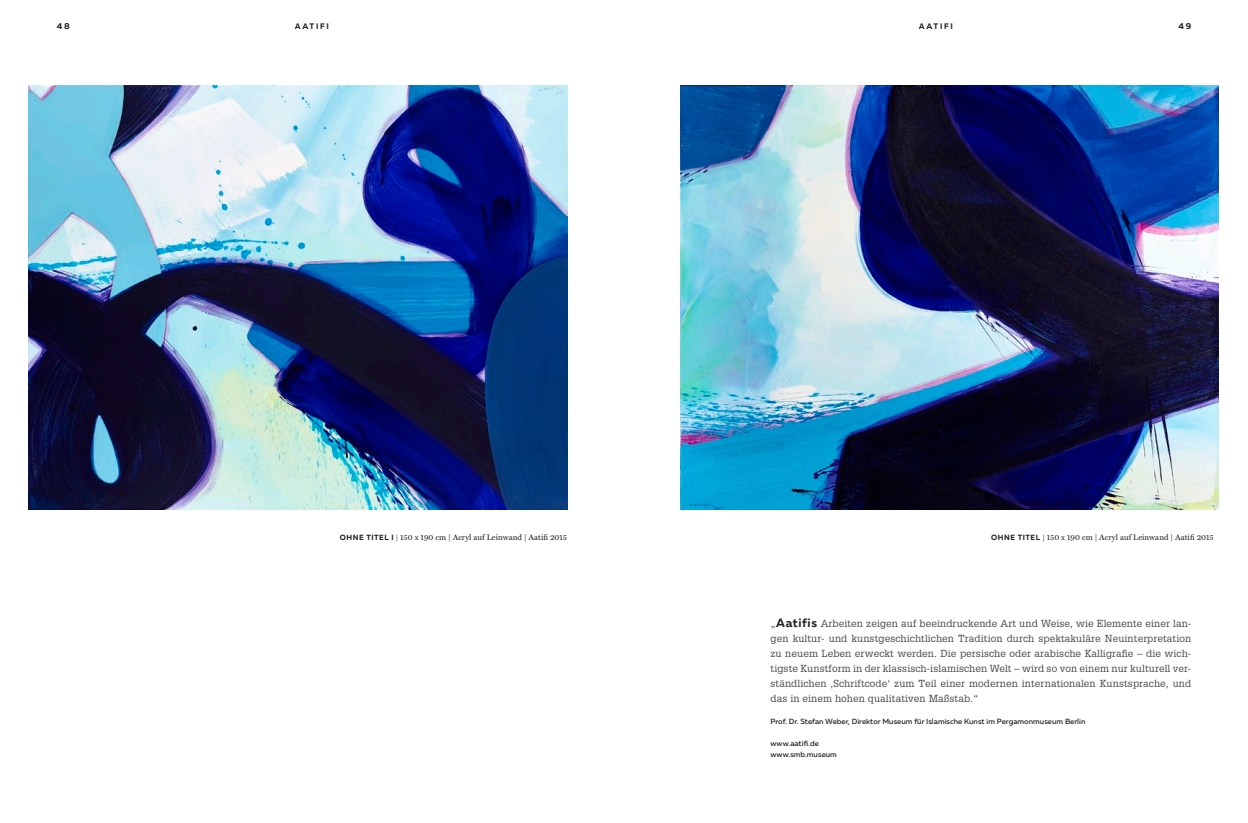
<style>
.page{position:relative;width:1248px;height:823px;background:#fff}
.page>*{position:absolute;margin:0;border:0;box-sizing:border-box;transform-origin:0 0}
.t1{font:10px/15px "Glypha LT Std";letter-spacing:.01em;color:#4c4746;text-align:justify}
.t2{font:700 8.6px "Muller";color:#231f20}
.t3{font:8px "Miller Text";letter-spacing:.005em;color:#231f20}
.t4{font:700 8px "Muller";letter-spacing:.21em;color:#231f20}
.t5{font:500 7.5px "Muller";letter-spacing:.005em;color:#231f20}
.s1{font-family:"Muller";font-weight:700;font-size:7.5px}
.s2{font-size:7.5px}
.s3{font-family:"Muller";font-weight:700;font-size:12px;color:#231f20}
</style>
<div class="page">
<img style="left:28px;top:85px;width:539px;height:424px">
<img style="left:680px;top:85px;width:538px;height:424px">
<p class="t2" style="left:57px;top:21px;width:15px">48</p>
<p class="t4" style="left:295px;top:21px;width:36px">AATIFI</p>
<p class="t4" style="left:918px;top:21px;width:36px">AATIFI</p>
<p class="t2" style="left:1178px;top:21px;width:14px">49</p>
<p class="t3" style="left:340px;top:532px;width:229px"><span class="s1">OHNE TITEL I</span> <span class="s2">|</span> 150 x 190 cm | Acryl auf Leinwand | Aatifi 2015</p>
<p class="t3" style="left:991px;top:532px;width:224px"><span class="s1">OHNE TITEL</span> <span class="s2">|</span> 150 x 190 cm | Acryl auf Leinwand | Aatifi 2015</p>
<p class="t1" style="left:770px;top:615px;width:422px">„<span class="s3">Aatifis</span> Arbeiten zeigen auf beeindruckende Art und Weise, wie Elemente einer lan&shy;gen kultur- und kunstgeschichtlichen Tradition durch spektakuläre Neuinterpretation zu neuem Leben erweckt werden. Die persische oder arabische Kalligrafie – die wich&shy;tigste Kunstform in der klassisch-islamischen Welt – wird so von einem nur kulturell ver&shy;ständlichen ,Schriftcode‘ zum Teil einer modernen internationalen Kunstsprache, und das in einem hohen qualitativen Maßstab.“</p>
<p class="t5" style="left:770px;top:716px;width:316px">Prof. Dr. Stefan Weber, Direktor Museum für Islamische Kunst im Pergamonmuseum Berlin</p>
<p class="t5" style="left:770px;top:738px;width:50px">www.aatifi.de</p>
<p class="t5" style="left:770px;top:749px;width:68px">www.smb.museum</p>
</div>
